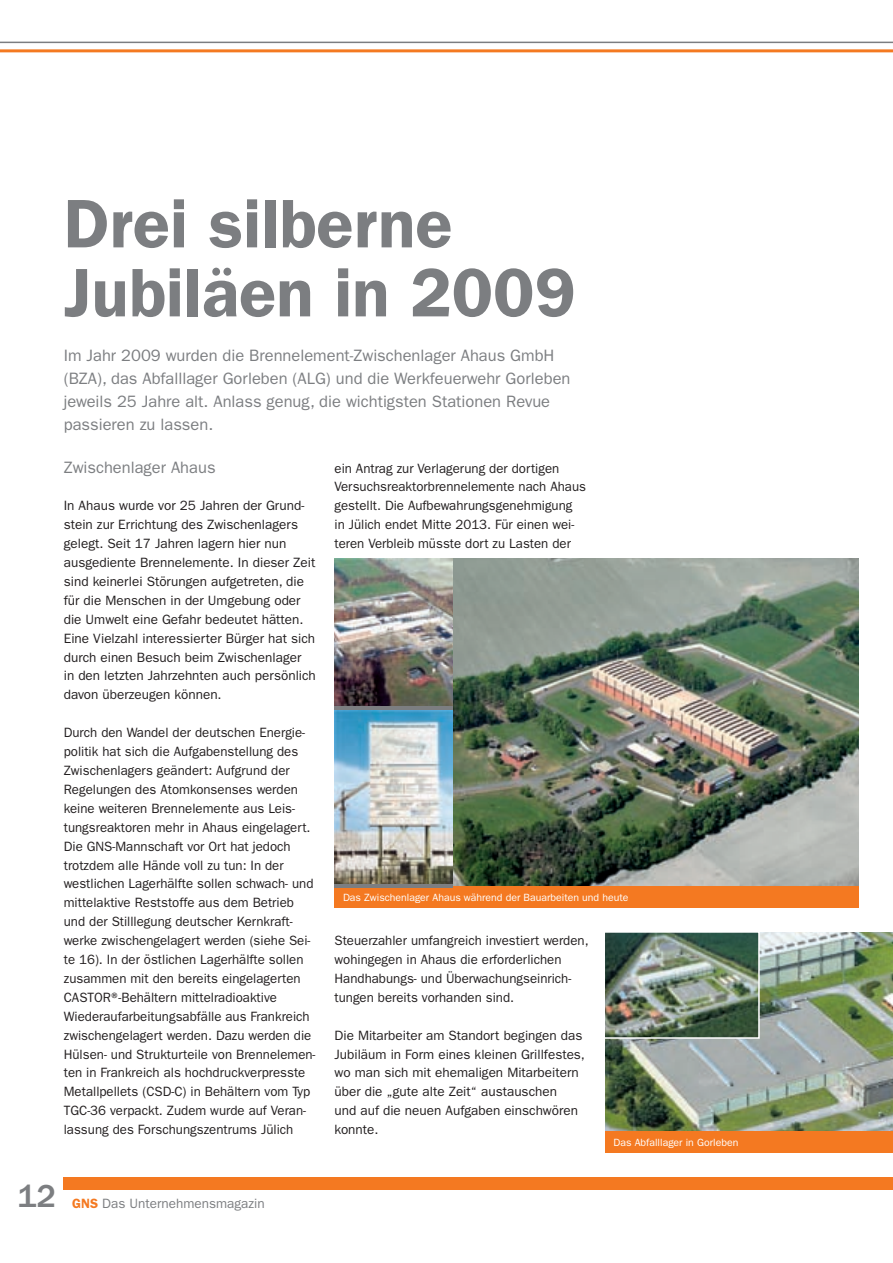
<style>
.page{position:relative;width:893px;height:1263px;background:#fff}
.page>*{position:absolute;margin:0;border:0;box-sizing:border-box;transform-origin:0 0}
.t1{font:600 69px/69px "Franklin Gothic";color:#7c7e81}
.t2{font:500 33px "Franklin Gothic";color:#7c7e81}
.t3{font:16.5px/23.1px "Franklin Gothic";color:#7c7e81}
.t4{font:13.5px/18.9px "Franklin Gothic";color:#231f20}
.t5{font:13.5px "Franklin Gothic";color:#7c7e81}
.t6{font:10.5px "Franklin Gothic";color:#fff}
.s1{font-weight:600;color:#f47921}
</style>
<div class="page">
<div style="left:64px;top:1177px;width:829px;height:13px;background:#f47921"></div>
<hr style="left:0;top:42px;width:893px;height:1px;background:#7c7e81">
<hr style="left:0;top:49px;width:893px;height:3px;background:#f47921">
<img style="left:453px;top:558px;width:406px;height:328px">
<div style="left:334px;top:886px;width:525px;height:22px;background:#f47921"></div>
<div style="left:334px;top:558px;width:119px;height:329px;background:linear-gradient(to right,#7c7e81,#7c7e81)"></div>
<img style="left:334px;top:558px;width:119px;height:147px">
<img style="left:334px;top:710px;width:119px;height:173px">
<img style="left:605px;top:933px;width:288px;height:198px">
<img style="left:605px;top:932px;width:155px;height:107px">
<div style="left:605px;top:1131px;width:288px;height:21px;background:#f47921"></div>
<h1 class="t1" style="left:64px;top:189px;width:513px">Drei silberne<br>Jubiläen in 2009</h1>
<p class="t3" style="left:64px;top:344px;width:508px">Im Jahr 2009 wurden die Brennelement-Zwischenlager Ahaus GmbH (BZA), das Abfalllager Gorleben (ALG) und die Werkfeuerwehr Gorleben jeweils 25 Jahre alt. Anlass genug, die wichtigsten Stationen Revue passieren zu lassen.</p>
<p class="t3" style="left:64px;top:455px;width:153px">Zwischenlager Ahaus</p>
<p class="t4" style="left:64px;top:496px;width:254px">In Ahaus wurde vor 25 Jahren der Grund&shy;stein zur Errichtung des Zwischenlagers gelegt. Seit 17 Jahren lagern hier nun ausgediente Brennelemente. In dieser Zeit sind keinerlei Störungen aufgetreten, die für die Menschen in der Umgebung oder die Umwelt eine Gefahr bedeutet hätten.<br>Eine Vielzahl interessierter Bürger hat sich durch einen Besuch beim Zwischenlager<br>in den letzten Jahrzehnten auch persönlich davon überzeugen können.</p>
<p class="t4" style="left:64px;top:723px;width:253px">Durch den Wandel der deutschen Energie&shy;politik hat sich die Aufgabenstellung des Zwischenlagers geändert: Aufgrund der Regelungen des Atomkonsenses werden keine weiteren Brennelemente aus Leis&shy;tungsreaktoren mehr in Ahaus eingelagert.<br>Die GNS-Mannschaft vor Ort hat jedoch trotzdem alle Hände voll zu tun: In der westlichen Lagerhälfte sollen schwach- und mittelaktive Reststoffe aus dem Betrieb und der Stilllegung deutscher Kernkraft&shy;werke zwischengelagert werden (siehe Sei&shy;te 16). In der östlichen Lagerhälfte sollen zusammen mit den bereits eingelagerten CASTOR®-Behältern mittelradioaktive Wiederaufarbeitungsabfälle aus Frankreich zwischengelagert werden. Dazu werden die Hülsen- und Strukturteile von Brennelemen&shy;ten in Frankreich als hochdruckverpresste Metallpellets (CSD-C) in Behältern vom Typ TGC-36 verpackt. Zudem wurde auf Veran&shy;lassung des Forschungszentrums Jülich</p>
<p class="t4" style="left:334px;top:459px;width:253px">ein Antrag zur Verlagerung der dortigen Versuchsreaktorbrennelemente nach Ahaus gestellt. Die Aufbewahrungsgenehmigung in Jülich endet Mitte 2013. Für einen wei&shy;teren Verbleib müsste dort zu Lasten der</p>
<p class="t6" style="left:343px;top:891px;width:287px">Das Zwischenlager Ahaus während der Bauarbeiten und heute</p>
<p class="t4" style="left:334px;top:931px;width:256px">Steuerzahler umfangreich investiert werden, wohingegen in Ahaus die erforderlichen Handhabungs- und Überwachungseinrich&shy;tungen bereits vorhanden sind.</p>
<p class="t4" style="left:334px;top:1026px;width:252px">Die Mitarbeiter am Standort begingen das Jubiläum in Form eines kleinen Grillfestes, wo man sich mit ehemaligen Mitarbeitern über die „gute alte Zeit“ austauschen<br>und auf die neuen Aufgaben einschwören konnte.</p>
<p class="t6" style="left:613px;top:1136px;width:126px">Das Abfalllager in Gorleben</p>
<h2 class="t2" style="left:17px;top:1178px;width:40px">12</h2>
<p class="t5" style="left:72px;top:1195px;width:194px"><span class="s1">GNS</span> Das Unternehmensmagazin</p>
</div>
